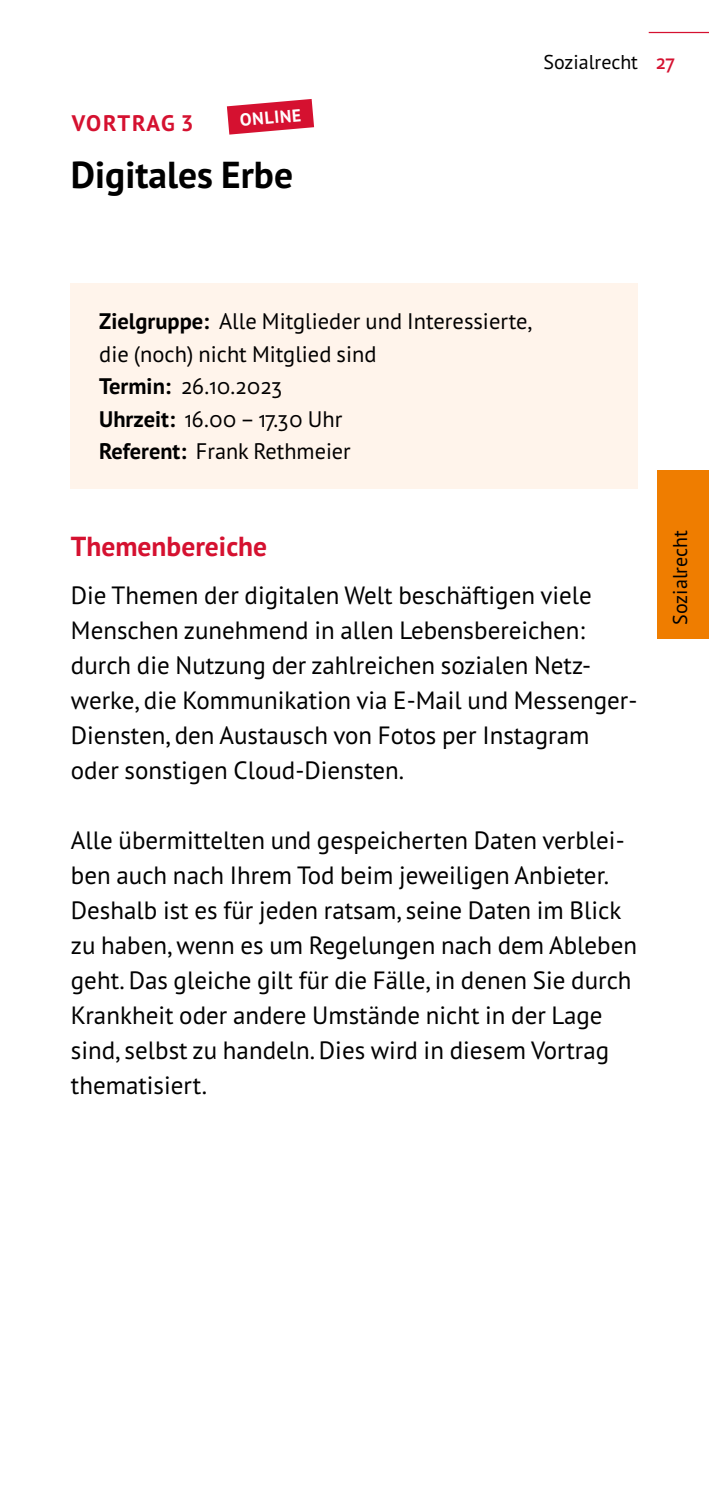
<style>
.page{position:relative;width:709px;height:1489px;background:#fff}
.page>*{position:absolute;margin:0;border:0;box-sizing:border-box;transform-origin:0 0}
.t1{font:700 37.5px "PT Sans Pro";color:#000}
.t2{font:700 27.5px "PT Sans Pro";color:#d51130}
.t3{font:25px/35px "PT Sans Pro";color:#000}
.t4{font:22.5px/32.5px "PT Sans Pro";color:#000}
.t5{font:700 22.5px "PT Sans Pro";letter-spacing:.045em;color:#d51130}
.t6{font:20px "PT Sans Pro";color:#000}
.t7{font:600 20px "PT Sans Pro";color:#d51130}
.t8{font:700 17.5px "PT Sans Pro";color:#fff}
.s1{font-weight:700}
</style>
<div class="page">
<hr style="left:648px;top:32px;width:61px;height:1px;background:#d51130">
<div style="left:71px;top:283px;width:567px;height:206px;background:#fff4eb"></div>
<svg style="left:227px;top:99px;width:87px;height:36px"></svg>
<div style="left:657px;top:471px;width:52px;height:168px;background:#ef7d00"></div>
<p class="t8" style="left:239px;top:108px;width:63px;rotate:-5deg">ONLINE</p>
<p class="t5" style="left:72px;top:108px;width:123px">VORTRAG 3</p>
<h1 class="t1" style="left:71px;top:150px;width:224px">Digitales Erbe</h1>
<p class="t6" style="left:543px;top:49px;width:96px">Sozialrecht</p>
<p class="t7" style="left:656px;top:49px;width:20px">27</p>
<p class="t4" style="left:99px;top:304px;width:435px"><span class="s1">Zielgruppe:</span> Alle Mitglieder und Interessierte, die (noch) nicht Mitglied sind<br><span class="s1">Termin:</span> 26.10.2023<br><span class="s1">Uhrzeit:</span> 16.00 – 17.30 Uhr<br><span class="s1">Referent:</span> Frank Rethmeier</p>
<p class="t2" style="left:71px;top:528px;width:198px">Themenbereiche</p>
<p class="t3" style="left:71px;top:576px;width:568px">Die Themen der digitalen Welt beschäftigen viele Menschen zunehmend in allen Lebensbereichen: durch die Nutzung der zahlreichen sozialen Netz&shy;werke, die Kommunikation via E-Mail und Messenger-Diensten, den Austausch von Fotos per Instagram oder sonstigen Cloud-Diensten.</p>
<p class="t3" style="left:71px;top:821px;width:567px">Alle übermittelten und gespeicherten Daten verblei&shy;ben auch nach Ihrem Tod beim jeweiligen Anbieter.<br>Deshalb ist es für jeden ratsam, seine Daten im Blick zu haben, wenn es um Regelungen nach dem Ableben geht. Das gleiche gilt für die Fälle, in denen Sie durch Krankheit oder andere Umstände nicht in der Lage sind, selbst zu handeln. Dies wird in diesem Vortrag thematisiert.</p>
<p class="t6" style="left:667px;top:624px;width:96px;rotate:-90deg">Sozialrecht</p>
</div>
